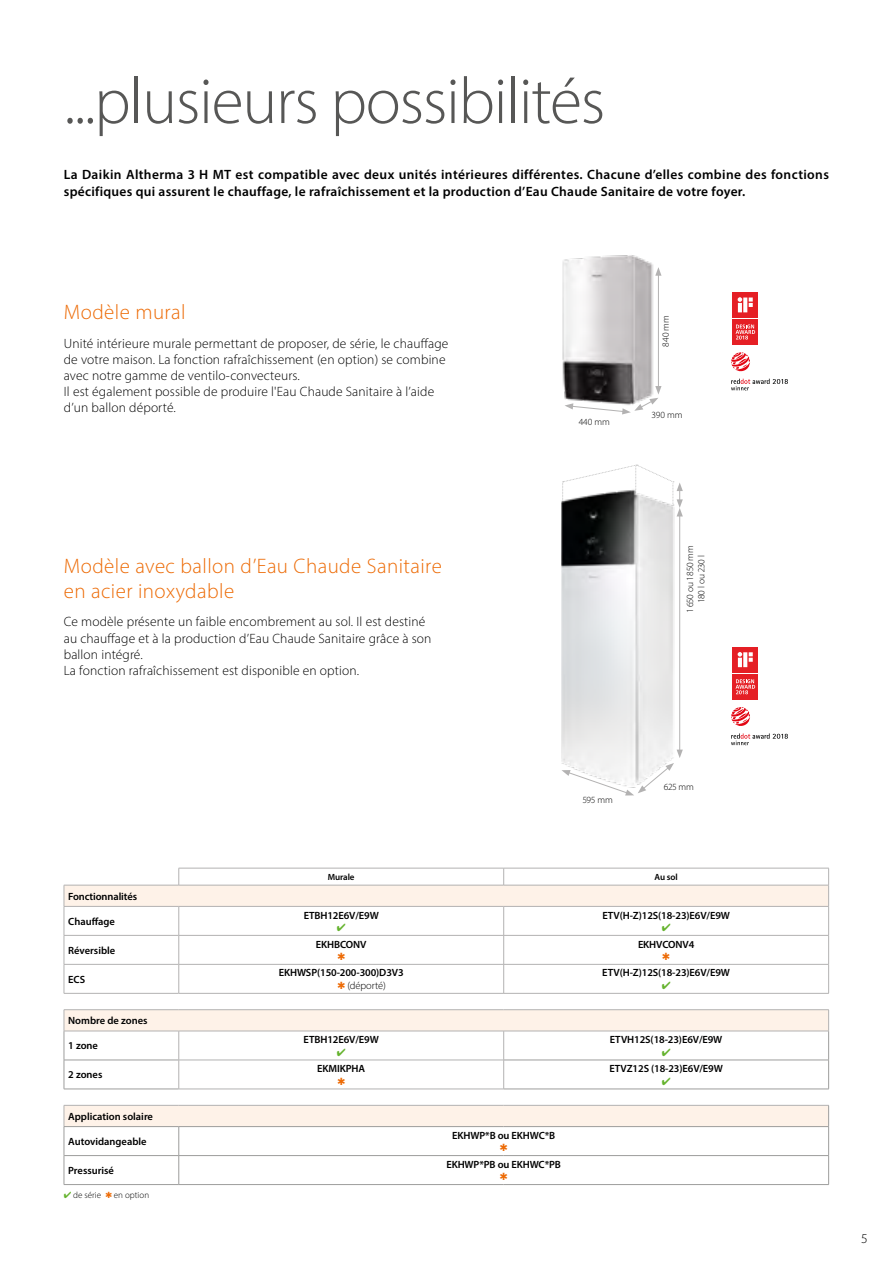
<style>
.page{position:relative;width:893px;height:1263px;background:#fff}
.page>*{position:absolute;margin:0;border:0;box-sizing:border-box;transform-origin:0 0}
.t1{font:300 66px "Myriad Pro";letter-spacing:-.02em;color:#575756}
.t2{font:300 21px/24px "Myriad Pro";letter-spacing:.02em;color:#ed6b06}
.t3{font:300 13.5px/16.2px "Myriad Pro";letter-spacing:.01em;color:#000}
.t4{font:600 13.5px/16.5px "Myriad Pro";letter-spacing:.02em;color:#000}
.t5{font:600 10.5px/12.6px "Myriad Pro";letter-spacing:-.01em;color:#000}
.t6{font:300 9.45px/11.4px "Myriad Pro";color:#000;text-align:center}
.t7{font:300 9px "Myriad Pro";color:#000}
.t8{font:600 9px "Myriad Pro";letter-spacing:-.01em;color:#000}
.s1{color:#ed6b06}
.s2{font-weight:300}
.s3{color:#65b32e}
</style>
<div class="page">
<img style="left:562px;top:255px;width:91px;height:132px">
<hr style="left:658px;top:273px;width:1px;height:115px;background:#b3b2b2">
<svg style="left:655px;top:267px;width:6px;height:9px"></svg>
<svg style="left:564px;top:386px;width:97px;height:28px"></svg>
<div style="left:732px;top:319px;width:26px;height:26px;background:#e51f25"></div>
<div style="left:732px;top:292px;width:26px;height:26px;background:#e51f25"></div>
<svg style="left:738px;top:297px;width:15px;height:15px"></svg>
<svg style="left:736px;top:324px;width:19px;height:16px"></svg>
<svg style="left:731px;top:352px;width:19px;height:20px"></svg>
<svg style="left:731px;top:379px;width:57px;height:11px"></svg>
<svg style="left:64px;top:886px;width:765px;height:240px"></svg>
<hr style="left:64px;top:935px;width:115px;height:1px;background:#b3b2b2">
<hr style="left:504px;top:935px;width:325px;height:1px;background:#b3b2b2">
<hr style="left:64px;top:964px;width:115px;height:1px;background:#b3b2b2">
<hr style="left:504px;top:964px;width:325px;height:1px;background:#b3b2b2">
<hr style="left:64px;top:993px;width:115px;height:1px;background:#b3b2b2">
<hr style="left:504px;top:993px;width:325px;height:1px;background:#b3b2b2">
<hr style="left:179px;top:935px;width:325px;height:1px;background:#b3b2b2">
<hr style="left:179px;top:964px;width:325px;height:1px;background:#b3b2b2">
<svg style="left:179px;top:907px;width:1px;height:86px"></svg>
<svg style="left:503px;top:907px;width:1px;height:86px"></svg>
<hr style="left:179px;top:993px;width:325px;height:1px;background:#b3b2b2">
<hr style="left:179px;top:868px;width:325px;height:1px;background:#b3b2b2">
<svg style="left:179px;top:868px;width:1px;height:17px"></svg>
<hr style="left:504px;top:868px;width:325px;height:1px;background:#b3b2b2">
<svg style="left:503px;top:868px;width:1px;height:17px"></svg>
<hr style="left:64px;top:885px;width:115px;height:1px;background:#b3b2b2">
<svg style="left:64px;top:885px;width:1px;height:108px"></svg>
<hr style="left:179px;top:885px;width:325px;height:1px;background:#b3b2b2">
<hr style="left:504px;top:885px;width:325px;height:1px;background:#b3b2b2">
<svg style="left:828px;top:868px;width:1px;height:125px"></svg>
<hr style="left:64px;top:906px;width:115px;height:1px;background:#b3b2b2">
<hr style="left:179px;top:906px;width:325px;height:1px;background:#b3b2b2">
<hr style="left:504px;top:906px;width:325px;height:1px;background:#b3b2b2">
<hr style="left:64px;top:1060px;width:115px;height:1px;background:#9d9d9c">
<hr style="left:504px;top:1060px;width:325px;height:1px;background:#9d9d9c">
<hr style="left:64px;top:1089px;width:115px;height:1px;background:#9d9d9c">
<hr style="left:504px;top:1089px;width:325px;height:1px;background:#9d9d9c">
<hr style="left:64px;top:1009px;width:115px;height:1px;background:#b3b2b2">
<svg style="left:64px;top:1010px;width:1px;height:79px"></svg>
<hr style="left:179px;top:1009px;width:325px;height:1px;background:#b3b2b2">
<hr style="left:504px;top:1009px;width:325px;height:1px;background:#b3b2b2">
<svg style="left:828px;top:1010px;width:1px;height:79px"></svg>
<hr style="left:64px;top:1031px;width:115px;height:1px;background:#b3b2b2">
<hr style="left:504px;top:1031px;width:325px;height:1px;background:#b3b2b2">
<hr style="left:64px;top:1105px;width:115px;height:1px;background:#b3b2b2">
<hr style="left:179px;top:1105px;width:325px;height:1px;background:#b3b2b2">
<hr style="left:504px;top:1105px;width:325px;height:1px;background:#b3b2b2">
<hr style="left:179px;top:1126px;width:325px;height:1px;background:#9d9d9c">
<hr style="left:504px;top:1126px;width:325px;height:1px;background:#9d9d9c">
<svg style="left:828px;top:1106px;width:1px;height:78px"></svg>
<hr style="left:179px;top:1155px;width:325px;height:1px;background:#9d9d9c">
<hr style="left:504px;top:1155px;width:325px;height:1px;background:#9d9d9c">
<hr style="left:179px;top:1184px;width:325px;height:1px;background:#9d9d9c">
<hr style="left:504px;top:1184px;width:325px;height:1px;background:#9d9d9c">
<svg style="left:64px;top:1106px;width:1px;height:78px"></svg>
<hr style="left:64px;top:1126px;width:115px;height:1px;background:#9d9d9c">
<svg style="left:179px;top:1127px;width:1px;height:57px"></svg>
<hr style="left:64px;top:1155px;width:115px;height:1px;background:#9d9d9c">
<hr style="left:64px;top:1184px;width:115px;height:1px;background:#9d9d9c">
<hr style="left:179px;top:1031px;width:325px;height:1px;background:#b3b2b2">
<hr style="left:179px;top:1060px;width:325px;height:1px;background:#b3b2b2">
<svg style="left:179px;top:1031px;width:1px;height:58px"></svg>
<svg style="left:503px;top:1031px;width:1px;height:58px"></svg>
<hr style="left:179px;top:1089px;width:325px;height:1px;background:#b3b2b2">
<img style="left:561px;top:501px;width:113px;height:295px">
<hr style="left:679px;top:514px;width:1px;height:238px;background:#b3b2b2">
<svg style="left:562px;top:465px;width:121px;height:51px"></svg>
<svg style="left:561px;top:750px;width:122px;height:45px"></svg>
<div style="left:731px;top:645px;width:28px;height:56px;background:linear-gradient(to right,#fff,#fff)"></div>
<div style="left:732px;top:674px;width:26px;height:26px;background:#e51f25"></div>
<div style="left:732px;top:647px;width:26px;height:25px;background:#e51f25"></div>
<svg style="left:738px;top:652px;width:15px;height:15px"></svg>
<svg style="left:735px;top:679px;width:20px;height:15px"></svg>
<svg style="left:731px;top:707px;width:57px;height:38px"></svg>
<svg style="left:337px;top:923px;width:8px;height:8px"></svg>
<svg style="left:662px;top:923px;width:8px;height:8px"></svg>
<svg style="left:338px;top:953px;width:7px;height:7px"></svg>
<svg style="left:663px;top:953px;width:7px;height:7px"></svg>
<svg style="left:662px;top:981px;width:8px;height:8px"></svg>
<svg style="left:337px;top:1048px;width:8px;height:8px"></svg>
<svg style="left:662px;top:1048px;width:8px;height:8px"></svg>
<svg style="left:338px;top:1077px;width:7px;height:8px"></svg>
<svg style="left:662px;top:1077px;width:8px;height:8px"></svg>
<h1 class="t1" style="left:64px;top:61px;width:543px">...plusieurs possibilités</h1>
<p class="t4" style="left:64px;top:166px;width:767px">La Daikin Altherma 3 H MT est compatible avec deux unités intérieures différentes. Chacune d’elles combine des fonctions spécifiques qui assurent le chauffage, le rafraîchissement et la production d’Eau Chaude Sanitaire de votre foyer.</p>
<h2 class="t2" style="left:64px;top:299px;width:123px">Modèle mural</h2>
<p class="t3" style="left:64px;top:335px;width:386px">Unité intérieure murale permettant de proposer, de série, le chauffage de votre maison. La fonction rafraîchissement (en option) se combine avec notre gamme de ventilo-convecteurs.<br>Il est également possible de produire l'Eau Chaude Sanitaire à l’aide d’un ballon déporté.</p>
<p class="t6" style="left:579px;top:416px;width:33px">440 mm</p>
<p class="t6" style="left:660px;top:346px;width:33px;rotate:-90deg">840 mm</p>
<p class="t6" style="left:652px;top:409px;width:32px">390 mm</p>
<h2 class="t2" style="left:64px;top:554px;width:380px">Modèle avec ballon d’Eau Chaude Sanitaire en acier inoxydable</h2>
<p class="t3" style="left:64px;top:614px;width:369px">Ce modèle présente un faible encombrement au sol. Il est destiné au chauffage et à la production d’Eau Chaude Sanitaire grâce à son ballon intégré.<br>La fonction rafraîchissement est disponible en option.</p>
<p class="t6" style="left:684px;top:612px;width:69px;rotate:-90deg">1 650 ou 1 850 mm<br>180 l ou 230 l</p>
<p class="t6" style="left:583px;top:794px;width:32px">595 mm</p>
<p class="t6" style="left:664px;top:781px;width:32px">625 mm</p>
<p class="t5" style="left:68px;top:889px;width:70px">Fonctionnalités</p>
<p class="t5" style="left:68px;top:915px;width:48px">Chauffage</p>
<p class="t5" style="left:68px;top:944px;width:49px">Réversible</p>
<p class="t8" style="left:328px;top:871px;width:28px">Murale</p>
<p class="t8" style="left:654px;top:871px;width:25px">Au sol</p>
<p class="t5" style="left:304px;top:908px;width:77px">ETBH12E6V/E9W</p>
<p class="t5" style="left:602px;top:908px;width:129px">ETV(H-Z)12S(18-23)E6V/E9W</p>
<p class="t5" style="left:316px;top:937px;width:52px">EKHBCONV</p>
<p class="t5" style="left:638px;top:937px;width:58px">EKHVCONV4</p>
<p class="t5" style="left:68px;top:973px;width:19px">ECS</p>
<p class="t5" style="left:337px;top:966px;width:68px;text-indent:-59px">EKHWSP(150-200-300)D3V3 <span class="s1">✱</span> <span class="s2">(déporté)</span></p>
<p class="t5" style="left:602px;top:966px;width:129px">ETV(H-Z)12S(18-23)E6V/E9W</p>
<p class="t5" style="left:68px;top:1014px;width:81px">Nombre de zones</p>
<p class="t5" style="left:68px;top:1039px;width:31px">1 zone</p>
<p class="t5" style="left:304px;top:1033px;width:77px">ETBH12E6V/E9W</p>
<p class="t5" style="left:610px;top:1033px;width:114px">ETVH12S(18-23)E6V/E9W</p>
<p class="t5" style="left:68px;top:1068px;width:36px">2 zones</p>
<p class="t5" style="left:68px;top:1110px;width:86px">Application solaire</p>
<p class="t5" style="left:68px;top:1135px;width:80px">Autovidangeable</p>
<p class="t5" style="left:68px;top:1164px;width:47px">Pressurisé</p>
<p class="t7" style="left:64px;top:1189px;width:87px"><span class="s3">✔</span> de série <span class="s1">✱</span> en option</p>
<p class="t5" style="left:317px;top:1062px;width:49px">EKMIKPHA</p>
<p class="t5" style="left:609px;top:1062px;width:115px">ETVZ12S (18-23)E6V/E9W</p>
<p class="t5" style="left:452px;top:1128px;width:105px">EKHWP*B ou EKHWC*B</p>
<p class="t5" style="left:446px;top:1157px;width:116px">EKHWP*PB ou EKHWC*PB</p>
<p class="t3" style="left:862px;top:1230px;width:7px">5</p>
</div>
